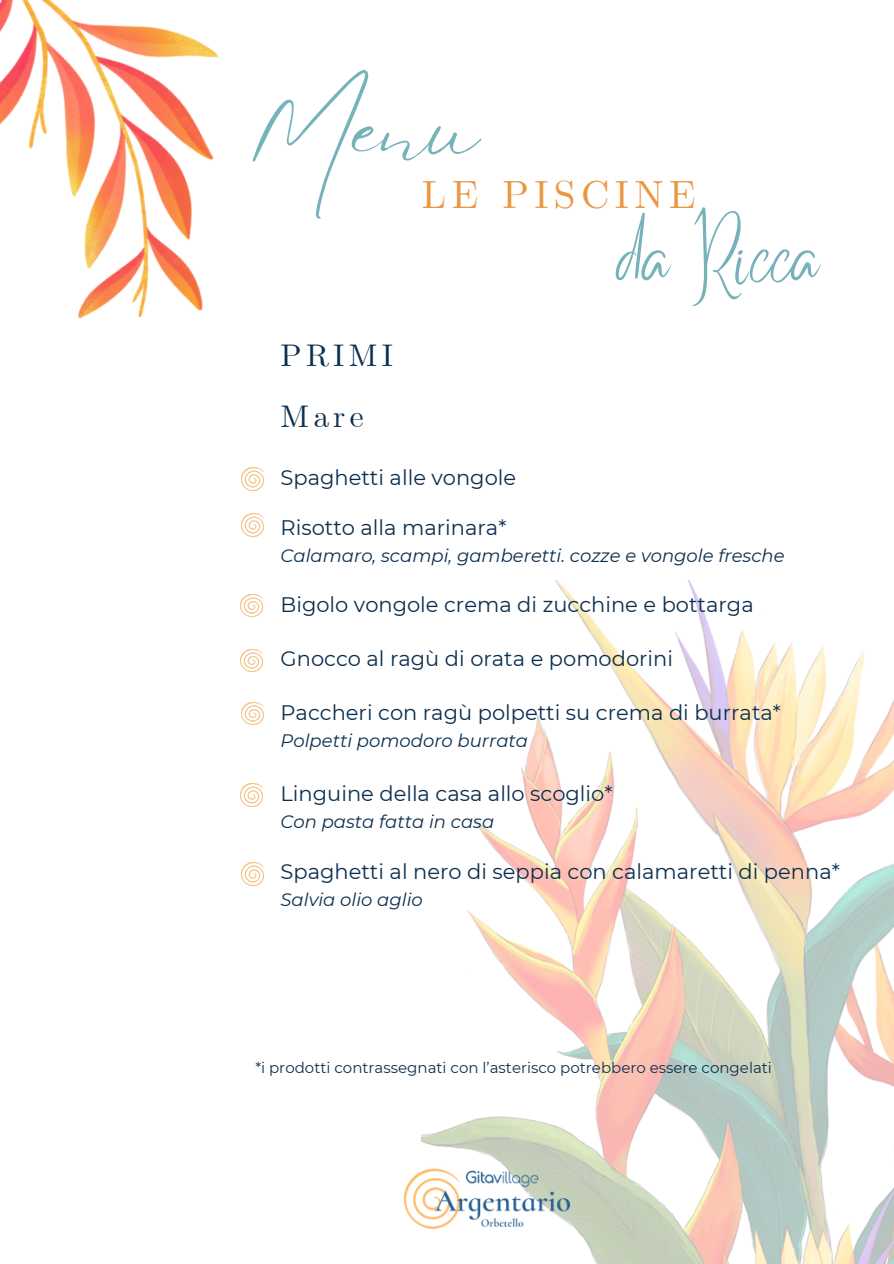
<style>
.page{position:relative;width:894px;height:1264px;background:#fff}
.page>*{position:absolute;margin:0;border:0;box-sizing:border-box;transform-origin:0 0}
.t1{font:89.55px "Eyesome Script";color:#76b2ba}
.t2{font:63.15px "Better Saturday";color:#76b2ba}
.t3{font:39.15px "CMU Serif";letter-spacing:.14em;color:#eb9742}
.t4{font:31.05px "CMU Serif";letter-spacing:.14em;color:#0c2f4f}
.t5{font:21px "Montserrat";color:#0c2f4f}
.t6{font:italic 18px "Montserrat";color:#0c2f4f}
.t7{font:15px "Montserrat";color:#0c2f4f}
</style>
<div class="page">
<img style="left:240px;top:784px;width:22px;height:22px">
<img style="left:240px;top:649px;width:22px;height:23px">
<img style="left:242px;top:702px;width:21px;height:22px">
<img style="left:421px;top:580px;width:472px;height:683px">
<img style="left:242px;top:862px;width:21px;height:23px">
<img style="left:242px;top:467px;width:21px;height:23px">
<img style="left:242px;top:514px;width:21px;height:22px">
<img style="left:240px;top:594px;width:22px;height:22px">
<img style="left:404px;top:1164px;width:165px;height:69px">
<img style="left:0;top:0;width:219px;height:319px">
<p class="t1" style="left:248px;top:71px;width:232px">Menu</p>
<p class="t3" style="left:422px;top:172px;width:275px">LE PISCINE</p>
<p class="t2" style="left:617px;top:246px;width:205px">da Ricca</p>
<p class="t4" style="left:280px;top:337px;width:114px">PRIMI</p>
<p class="t4" style="left:280px;top:398px;width:84px">Mare</p>
<h6 class="t5" style="left:280px;top:464px;width:237px">Spaghetti alle vongole</h6>
<h6 class="t5" style="left:280px;top:514px;width:227px">Risotto alla marinara*</h6>
<h6 class="t6" style="left:280px;top:544px;width:505px">Calamaro, scampi, gamberetti. cozze e vongole fresche</h6>
<h6 class="t5" style="left:280px;top:592px;width:474px">Bigolo vongole crema di zucchine e bottarga</h6>
<h6 class="t5" style="left:280px;top:646px;width:394px">Gnocco al ragù di orata e pomodorini</h6>
<p class="t5" style="left:280px;top:700px;width:502px">Paccheri con ragù polpetti su crema di burrata*</p>
<p class="t6" style="left:280px;top:730px;width:249px">Polpetti pomodoro burrata</p>
<p class="t5" style="left:280px;top:781px;width:333px">Linguine della casa allo scoglio*</p>
<p class="t6" style="left:280px;top:811px;width:215px">Con pasta fatta in casa</p>
<p class="t5" style="left:280px;top:858px;width:560px">Spaghetti al nero di seppia con calamaretti di penna*</p>
<p class="t6" style="left:280px;top:888px;width:144px">Salvia olio aglio</p>
<p class="t7" style="left:255px;top:1058px;width:518px">*i prodotti contrassegnati con l’asterisco potrebbero essere congelati</p>
</div>
